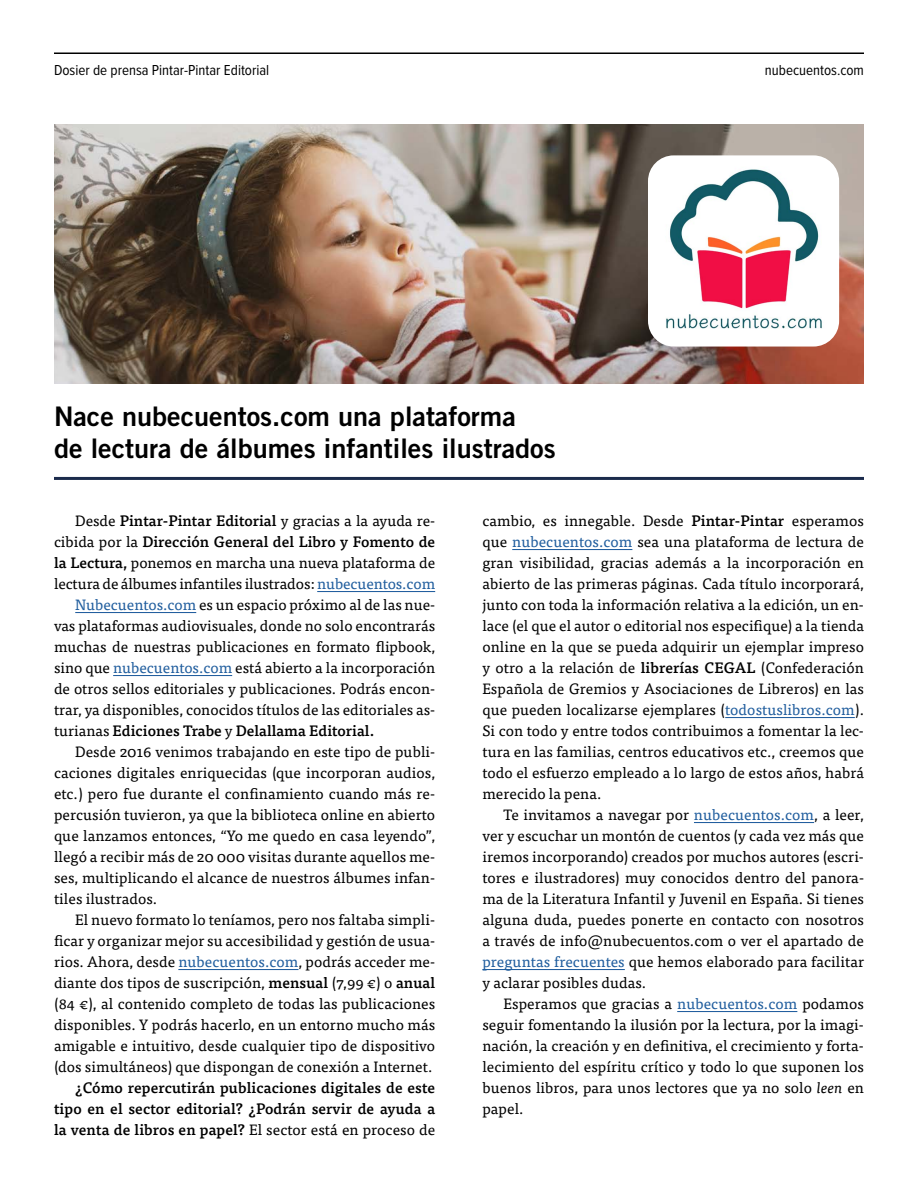
<style>
.page{position:relative;width:918px;height:1188px;background:#fff}
.page>*{position:absolute;margin:0;border:0;box-sizing:border-box;transform-origin:0 0}
.t1{font:27px/32.4px "Trade Gothic LT Std Bd 2";color:#000}
.t2{font:15px/21px "Tisa Pro";letter-spacing:.005em;color:#000;text-align:justify}
.t3{font:500 15px/21px "Tisa Pro";color:#000;text-align:justify}
.t4{font:15px "Proxima Nova Cond";color:#000}
.s1{font-weight:500}
.s2{font-weight:400}
.s3{color:#215e9e}
.s4{font-style:italic}
</style>
<div class="page">
<hr style="left:54px;top:52px;width:810px;height:2px;background:#000">
<img style="left:54px;top:124px;width:810px;height:260px">
<img style="left:648px;top:155px;width:191px;height:192px">
<hr style="left:317px;top:591px;width:118px;height:1px;background:#215e9e">
<hr style="left:75px;top:612px;width:121px;height:1px;background:#215e9e">
<hr style="left:113px;top:675px;width:119px;height:1px;background:#215e9e">
<hr style="left:178px;top:969px;width:121px;height:1px;background:#215e9e">
<hr style="left:512px;top:549px;width:120px;height:1px;background:#215e9e">
<hr style="left:725px;top:717px;width:130px;height:1px;background:#215e9e">
<hr style="left:694px;top:822px;width:120px;height:1px;background:#215e9e">
<hr style="left:482px;top:969px;width:143px;height:1px;background:#215e9e">
<hr style="left:677px;top:1011px;width:120px;height:1px;background:#215e9e">
<hr style="left:54px;top:477px;width:810px;height:3px;background:#1b2b4c">
<p class="t4" style="left:54px;top:59px;width:217px">Dosier de prensa Pintar-Pintar Editorial</p>
<p class="t4" style="left:765px;top:59px;width:101px">nubecuentos.com</p>
<h1 class="t1" style="left:54px;top:399px;width:503px">Nace nubecuentos.com una plataforma<br>de lectura de álbumes infantiles ilustrados</h1>
<p class="t2" style="left:75px;top:509px;width:361px">Desde <span class="s1">Pintar-Pintar Editorial</span> y gracias a la ayuda re-</p>
<p class="t3" style="left:54px;top:530px;width:383px"><span class="s2">cibida por la</span> Dirección General del Libro y Fomento de</p>
<p class="t2" style="left:54px;top:551px;width:383px"><span class="s1">la Lectura,</span> ponemos en marcha una nueva plataforma de</p>
<p class="t2" style="left:54px;top:572px;width:383px">lectura de álbumes infantiles ilustrados: <span class="s3">nubecuentos.com</span></p>
<p class="t2" style="left:75px;top:593px;width:361px"><span class="s3">Nubecuentos.com</span> es un espacio próximo al de las nue-</p>
<p class="t2" style="left:54px;top:614px;width:383px">vas plataformas audiovisuales, donde no solo encontrarás</p>
<p class="t2" style="left:54px;top:635px;width:383px">muchas de nuestras publicaciones en formato flipbook,</p>
<p class="t2" style="left:54px;top:656px;width:383px">sino que <span class="s3">nubecuentos.com</span> está abierto a la incorporación</p>
<p class="t2" style="left:54px;top:677px;width:383px">de otros sellos editoriales y publicaciones. Podrás encon-</p>
<p class="t2" style="left:54px;top:698px;width:383px">trar, ya disponibles, conocidos títulos de las editoriales as-</p>
<p class="t3" style="left:54px;top:719px;width:322px"><span class="s2">turianas</span> Ediciones Trabe <span class="s2">y</span> Delallama Editorial.</p>
<p class="t2" style="left:75px;top:740px;width:361px">Desde 2016 venimos trabajando en este tipo de publi-</p>
<p class="t2" style="left:54px;top:761px;width:383px">caciones digitales enriquecidas (que incorporan audios,</p>
<p class="t2" style="left:54px;top:782px;width:383px">etc.) pero fue durante el confinamiento cuando más re-</p>
<p class="t2" style="left:54px;top:803px;width:383px">percusión tuvieron, ya que la biblioteca online en abierto</p>
<p class="t2" style="left:54px;top:824px;width:383px">que lanzamos entonces, “Yo me quedo en casa leyendo”,</p>
<p class="t2" style="left:54px;top:845px;width:383px">llegó a recibir más de 20 000 visitas durante aquellos me-</p>
<p class="t2" style="left:54px;top:866px;width:383px">ses, multiplicando el alcance de nuestros álbumes infan-</p>
<p class="t2" style="left:54px;top:887px;width:105px">tiles ilustrados.</p>
<p class="t2" style="left:75px;top:908px;width:361px">El nuevo formato lo teníamos, pero nos faltaba simpli-</p>
<p class="t2" style="left:54px;top:929px;width:383px">ficar y organizar mejor su accesibilidad y gestión de usua-</p>
<p class="t2" style="left:54px;top:950px;width:383px">rios. Ahora, desde <span class="s3">nubecuentos.com</span>, podrás acceder me-</p>
<p class="t2" style="left:54px;top:971px;width:383px">diante dos tipos de suscripción, <span class="s1">mensual</span> (7,99 €) o <span class="s1">anual</span></p>
<p class="t2" style="left:54px;top:992px;width:383px">(84 €), al contenido completo de todas las publicaciones</p>
<p class="t2" style="left:54px;top:1013px;width:383px">disponibles. Y podrás hacerlo, en un entorno mucho más</p>
<p class="t2" style="left:54px;top:1034px;width:383px">amigable e intuitivo, desde cualquier tipo de dispositivo</p>
<p class="t2" style="left:54px;top:1055px;width:380px">(dos simultáneos) que dispongan de conexión a Internet.</p>
<p class="t3" style="left:54px;top:1076px;width:383px;text-indent:21px">¿Cómo repercutirán publicaciones digitales de este tipo en el sector editorial? ¿Podrán servir de ayuda a la venta de libros en papel? <span class="s2">El sector está en proceso de</span></p>
<p class="t2" style="left:482px;top:509px;width:383px">cambio, es innegable. Desde <span class="s1">Pintar-Pintar</span> esperamos que <span class="s3">nubecuentos.com</span> sea una plataforma de lectura de gran visibilidad, gracias además a la incorporación en abierto de las primeras páginas. Cada título incorporará, junto con toda la información relativa a la edición, un en&shy;lace (el que el autor o editorial nos especifique) a la tienda online en la que se pueda adquirir un ejemplar impreso y otro a la relación de <span class="s1">librerías CEGAL</span> (Confederación Española de Gremios y Asociaciones de Libreros) en las que pueden localizarse ejemplares (<span class="s3">todostuslibros.com</span>).<br>Si con todo y entre todos contribuimos a fomentar la lec&shy;tura en las familias, centros educativos etc., creemos que todo el esfuerzo empleado a lo largo de estos años, habrá merecido la pena.</p>
<p class="t2" style="left:482px;top:803px;width:383px;text-indent:21px">Te invitamos a navegar por <span class="s3">nubecuentos.com</span>, a leer, ver y escuchar un montón de cuentos (y cada vez más que iremos incorporando) creados por muchos autores (escri&shy;tores e ilustradores) muy conocidos dentro del panora&shy;ma de la Literatura Infantil y Juvenil en España. Si tienes alguna duda, puedes ponerte en contacto con nosotros a través de info@nubecuentos.com o ver el apartado de <span class="s3">preguntas frecuentes</span> que hemos elaborado para facilitar y aclarar posibles dudas.</p>
<p class="t2" style="left:482px;top:992px;width:383px;text-indent:21px">Esperamos que gracias a <span class="s3">nubecuentos.com</span> podamos seguir fomentando la ilusión por la lectura, por la imagi&shy;nación, la creación y en definitiva, el crecimiento y forta&shy;lecimiento del espíritu crítico y todo lo que suponen los buenos libros, para unos lectores que ya no solo <span class="s4">leen</span> en papel.</p>
</div>
